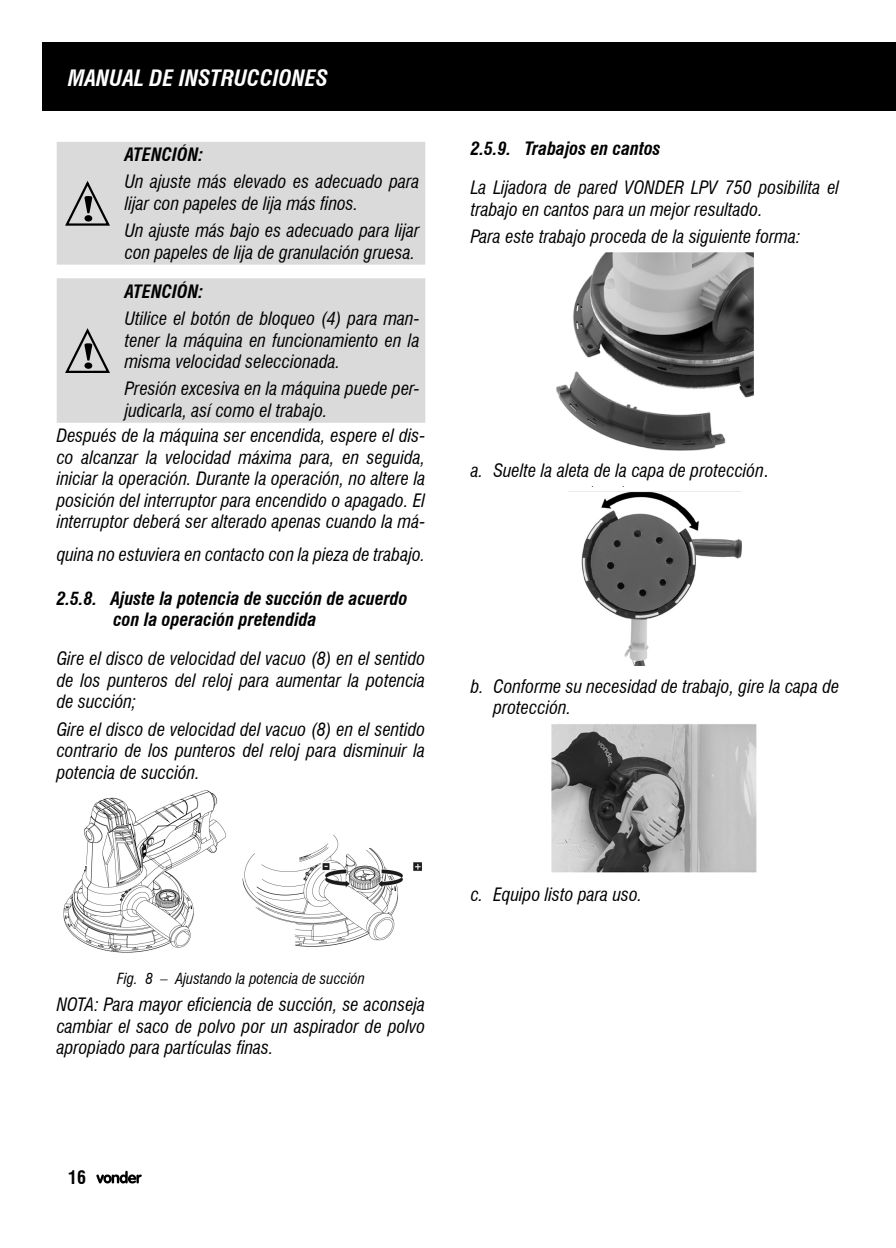
<style>
.page{position:relative;width:896px;height:1248px;background:#fff}
.page>*{position:absolute;margin:0;border:0;box-sizing:border-box;transform-origin:0 0}
.t1{font:italic 700 condensed 22px "Swiss 721 BT";color:#fff}
.t2{font:italic condensed 18px/21.6px "Swiss 721 BT";color:#000}
.t3{font:italic 700 condensed 18px/21.6px "Swiss 721 BT";color:#000}
.t4{font:700 condensed 18px "Swiss 721 BT";color:#000}
.t5{font:italic condensed 15px "Swiss 721 BT";color:#000}
.s1{font-style:normal}
</style>
<div class="page">
<div style="left:57px;top:142px;width:368px;height:122px;background:#dadada"></div>
<svg style="left:64px;top:178px;width:48px;height:49px;background:#b2b2b2"></svg>
<div style="left:57px;top:278px;width:368px;height:145px;background:#dadada"></div>
<svg style="left:64px;top:325px;width:48px;height:50px;background:#b3b3b3"></svg>
<img style="left:63px;top:790px;width:359px;height:163px">
<img style="left:556px;top:252px;width:198px;height:198px">
<img style="left:568px;top:486px;width:174px;height:179px">
<img style="left:552px;top:724px;width:205px;height:149px">
<div style="left:867px;top:43px;width:29px;height:68px;background:#000"></div>
<div style="left:43px;top:43px;width:824px;height:68px;background:#000"></div>
<svg style="left:96px;top:1170px;width:46px;height:13px"></svg>
<p class="t1" style="left:68px;top:64px;width:262px">MANUAL DE INSTRUCCIONES</p>
<p class="t3" style="left:125px;top:144px;width:80px">ATENCIÓN:</p>
<p class="t2" style="left:125px;top:171px;width:296px">Un ajuste más elevado es adecuado para lijar con papeles de lija más finos.</p>
<p class="t2" style="left:125px;top:220px;width:296px">Un ajuste más bajo es adecuado para lijar con papeles de lija de granulación gruesa.</p>
<p class="t3" style="left:125px;top:280px;width:80px">ATENCIÓN:</p>
<p class="t2" style="left:125px;top:307px;width:296px;text-align:justify">Utilice el botón de bloqueo (4) para man&shy;tener la máquina en funcionamiento en la misma velocidad seleccionada.</p>
<p class="t2" style="left:125px;top:378px;width:296px">Presión excesiva en la máquina puede per&shy;judicarla, así como el trabajo.</p>
<p class="t2" style="left:57px;top:424px;width:370px;text-align:justify">Después de la máquina ser encendida, espere el dis&shy;co alcanzar la velocidad máxima para, en seguida, iniciar la operación. Durante la operación, no altere la posición del interruptor para encendido o apagado. El interruptor deberá ser alterado apenas cuando la má-</p>
<p class="t2" style="left:57px;top:543px;width:370px">quina no estuviera en contacto con la pieza de trabajo.</p>
<p class="t3" style="left:113px;top:587px;width:296px;text-indent:-57px">2.5.8. Ajuste la potencia de succión de acuerdo con la operación pretendida</p>
<p class="t2" style="left:57px;top:647px;width:370px;text-align:justify">Gire el disco de velocidad del vacuo (8) en el sentido de los punteros del reloj para aumentar la potencia de succión;</p>
<p class="t2" style="left:57px;top:718px;width:370px;text-align:justify">Gire el disco de velocidad del vacuo (8) en el sentido contrario de los punteros del reloj para disminuir la potencia de succión.</p>
<p class="t5" style="left:117px;top:969px;width:249px">Fig. 8 – Ajustando la potencia de succión</p>
<p class="t2" style="left:57px;top:993px;width:370px;text-align:justify">NOTA: Para mayor eficiencia de succión, se aconseja cambiar el saco de polvo por un aspirador de polvo apropiado para partículas finas.</p>
<p class="t3" style="left:471px;top:138px;width:192px">2.5.9. Trabajos en cantos</p>
<p class="t2" style="left:471px;top:177px;width:370px">La Lijadora de pared VONDER LPV 750 posibilita el trabajo en cantos para un mejor resultado.</p>
<p class="t2" style="left:471px;top:226px;width:331px">Para este trabajo proceda de la siguiente forma:</p>
<p class="t2" style="left:471px;top:460px;width:299px">a. Suelte la aleta de la capa de protección<span class="s1">.</span></p>
<p class="t2" style="left:493px;top:675px;width:347px;text-indent:-23px">b. Conforme su necesidad de trabajo, gire la capa de protección.</p>
<p class="t2" style="left:471px;top:883px;width:173px">c. Equipo listo para uso.</p>
<p class="t4" style="left:68px;top:1166px;width:19px">16</p>
</div>
